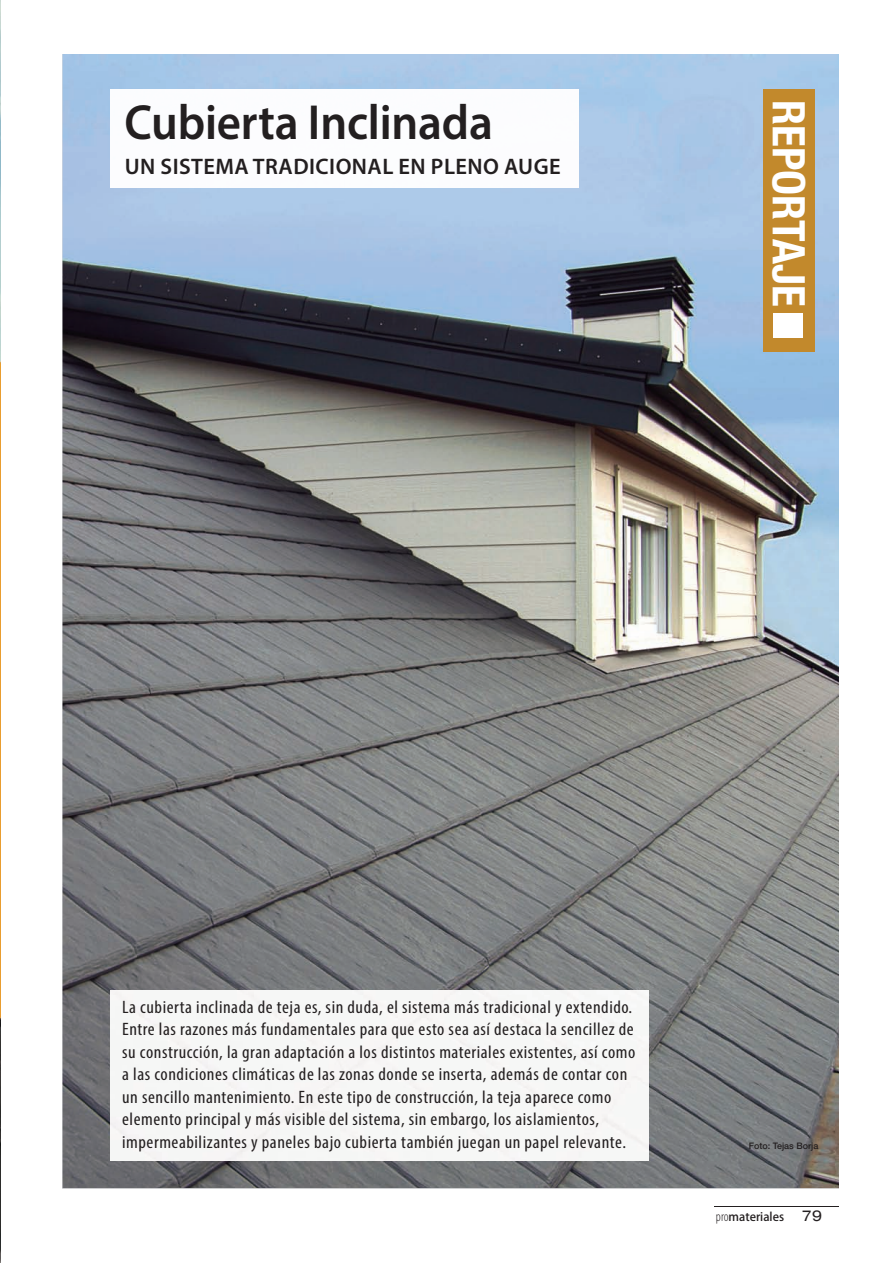
<style>
.page{position:relative;width:893px;height:1263px;background:#fff}
.page>*{position:absolute;margin:0;border:0;box-sizing:border-box;transform-origin:0 0}
.t1{font:600 49.5px "Myriad Pro";letter-spacing:-.005em;color:#231f20;scale:.95 1}
.t2{font:700 condensed 45px "Helvetica Neue";color:#fff}
.t3{font:600 22.5px "Myriad Pro";letter-spacing:.02em;color:#231f20}
.t4{font:condensed 18px/22.5px "Myriad Pro";letter-spacing:.03em;color:#231f20;scale:1.05 1}
.t5{font:500 11.7px "Koz Go Std";color:#231f20}
.t6{font:500 9px "Helvetica Neue";color:#231f20}
.s1{font-family:"Arial Narrow";font-weight:400;font-stretch:normal;font-size:64.5px}
.s2{font-family:"Myriad Pro";font-weight:300;font-stretch:condensed;font-size:13.65px}
.s3{font-family:"Helvetica Neue";font-weight:400;font-stretch:expanded;font-size:15px}
</style>
<div class="page">
<hr style="left:715px;top:1206px;width:124px;height:1px;background:#231f20">
<img style="left:63px;top:54px;width:776px;height:1134px">
<img style="left:111px;top:90px;width:467px;height:97px">
<div style="left:763px;top:90px;width:51px;height:262px;background:#c2892c"></div>
<div style="left:111px;top:990px;width:537px;height:171px;background:#f6f7f6"></div>
<img style="left:0;top:0;width:1px;height:1263px">
<h1 class="t1" style="left:125px;top:91px;width:389px">Cubierta Inclinada</h1>
<p class="t3" style="left:125px;top:152px;width:437px">UN SISTEMA TRADICIONAL EN PLENO AUGE</p>
<h2 class="t2" style="left:816px;top:100px;width:246px;rotate:90deg">REPORTAJE <span class="s1">■</span></h2>
<p class="t4" style="left:122px;top:995px;width:490px">La cubierta inclinada de teja es, sin duda, el sistema más tradicional y extendido.<br>Entre las razones más fundamentales para que esto sea así destaca la sencillez de su construcción, la gran adaptación a los distintos materiales existentes, así como a las condiciones climáticas de las zonas donde se inserta, además de contar con un sencillo mantenimiento. En este tipo de construcción, la teja aparece como elemento principal y más visible del sistema, sin embargo, los aislamientos, impermeabilizantes y paneles bajo cubierta también juegan un papel relevante.</p>
<p class="t6" style="left:749px;top:1140px;width:71px">Foto: Tejas Borja</p>
<p class="t5" style="left:716px;top:1210px;width:108px"><span class="s2">pro</span>materiales <span class="s3">79</span></p>
</div>
